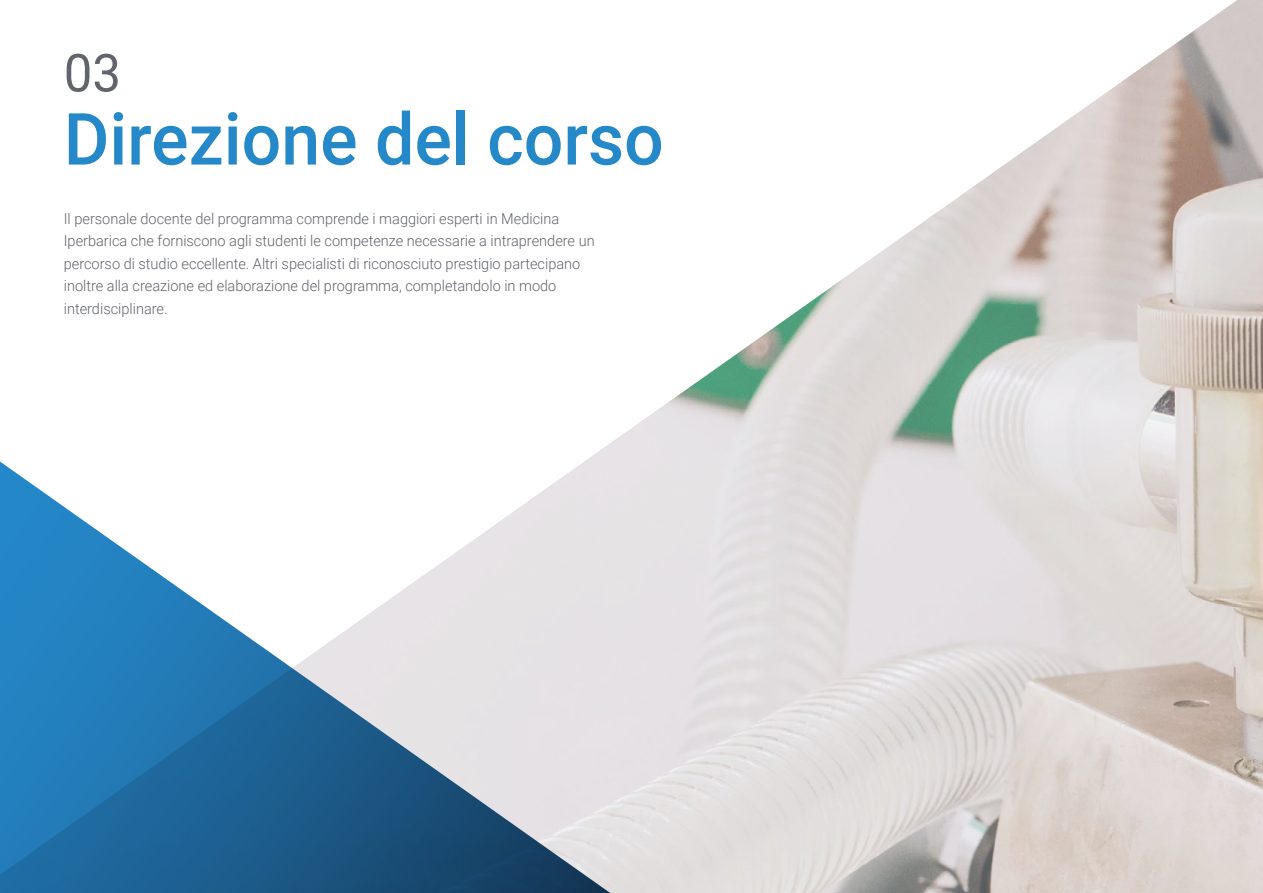
<style>
.page{position:relative;width:1263px;height:893px;background:#fff}
.page>*{position:absolute;margin:0;border:0;box-sizing:border-box;transform-origin:0 0}
.t1{font:500 72px "Roboto";color:#2488c9}
.t2{font:52.5px "Roboto";color:#61646a}
.t3{font:300 15px/22.5px "Roboto";color:#61646a}
</style>
<div class="page">
<img style="left:607px;top:0;width:656px;height:893px">
<svg style="left:0;top:446px;width:640px;height:447px"></svg>
<h2 class="t2" style="left:64px;top:36px;width:59px">03</h2>
<h1 class="t1" style="left:64px;top:89px;width:601px">Direzione del corso</h1>
<p class="t3" style="left:64px;top:207px;width:532px">Il personale docente del programma comprende i maggiori esperti in Medicina Iperbarica che forniscono agli studenti le competenze necessarie a intraprendere un percorso di studio eccellente. Altri specialisti di riconosciuto prestigio partecipano inoltre alla creazione ed elaborazione del programma, completandolo in modo interdisciplinare.</p>
</div>
